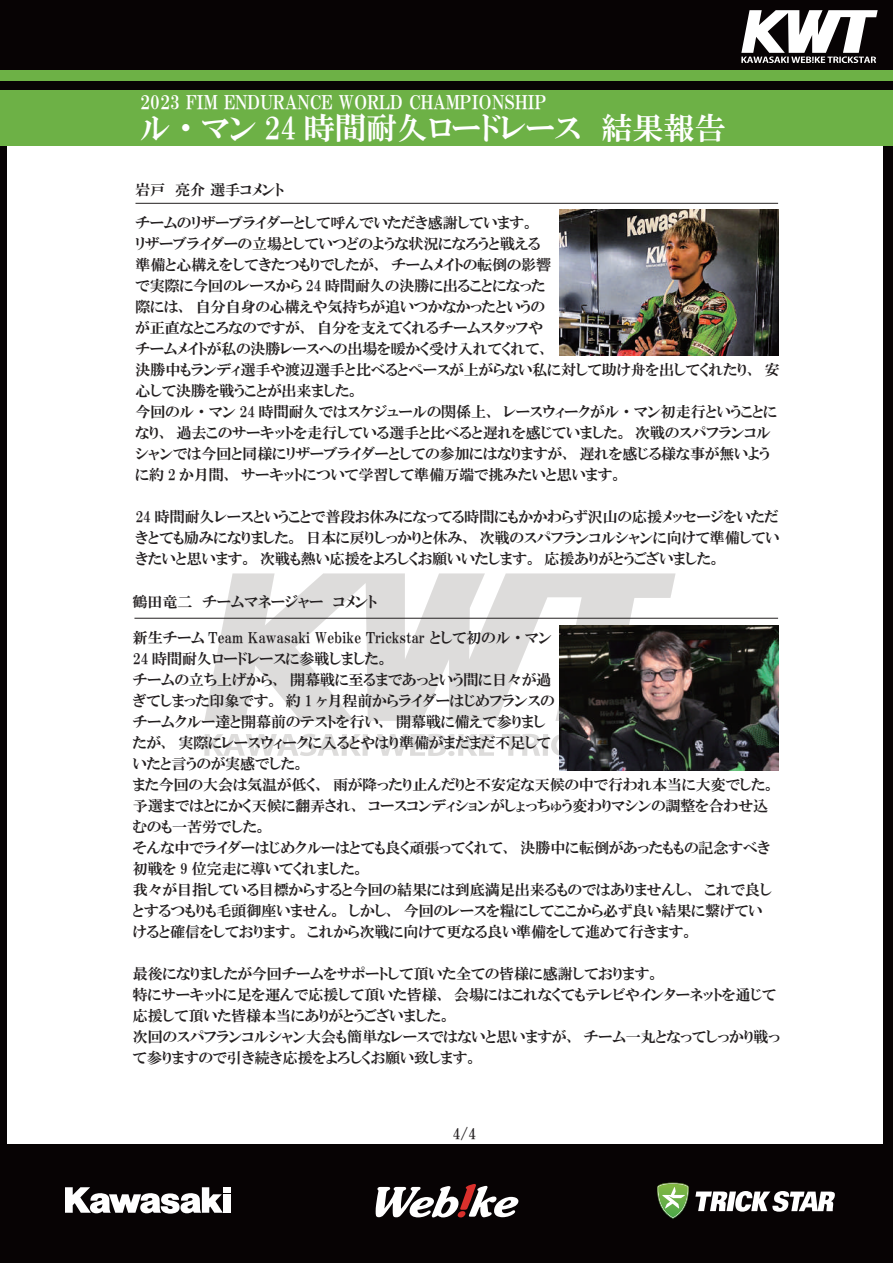
<style>
.page{position:relative;width:893px;height:1263px;background:#070304}
.page>*{position:absolute;margin:0;border:0;box-sizing:border-box;transform-origin:0 0}
.t1{font:31.05px "HGP Mincho E";color:#fff}
.t2{font:19.05px "HGP Mincho E";color:#fff}
.t3{font:15px/21px "HGP Mincho E";color:#231f20}
</style>
<div class="page">
<div style="left:7px;top:118px;width:876px;height:1026px;background:#fff"></div>
<svg style="left:204px;top:734px;width:157px;height:22px"></svg>
<div style="left:362px;top:734px;width:6px;height:22px;background:#dddcdb"></div>
<svg style="left:377px;top:734px;width:117px;height:22px"></svg>
<svg style="left:502px;top:734px;width:38px;height:22px"></svg>
<div style="left:543px;top:734px;width:5px;height:22px;background:#dddcdb"></div>
<svg style="left:551px;top:734px;width:8px;height:22px"></svg>
<svg style="left:204px;top:573px;width:472px;height:148px;fill:#dddcdb"></svg>
<svg style="left:376px;top:1184px;width:142px;height:33px"></svg>
<svg style="left:657px;top:1183px;width:32px;height:36px"></svg>
<svg style="left:695px;top:1191px;width:140px;height:21px"></svg>
<svg style="left:65px;top:1187px;width:166px;height:26px"></svg>
<div style="left:0;top:90px;width:893px;height:55px;background:#6db146"></div>
<div style="left:0;top:70px;width:893px;height:10px;background:#6db146"></div>
<svg style="left:741px;top:10px;width:137px;height:53px"></svg>
<hr style="left:134px;top:618px;width:644px;height:1px;background:#231f20">
<hr style="left:135px;top:203px;width:643px;height:1px;background:#231f20">
<img style="left:559px;top:209px;width:219px;height:147px">
<img style="left:559px;top:625px;width:219px;height:146px">
<p class="t2" style="left:140px;top:92px;width:408px">2023 FIM ENDURANCE WORLD CHAMPIONSHIP</p>
<h1 class="t1" style="left:140px;top:112px;width:587px">ル・マン 24 時間耐久ロードレース　結果報告</h1>
<p class="t3" style="left:135px;top:179px;width:150px">岩戸 亮介 選手コメント</p>
<p class="t3" style="left:135px;top:212px;width:645px">チームのリザーブライダーとして呼んでいただき感謝しています。<br>リザーブライダーの立場としていつどのような状況になろうと戦える<br>準備と心構えをしてきたつもりでしたが、チームメイトの転倒の影響<br>で実際に今回のレースから 24 時間耐久の決勝に出ることになった<br>際には、自分自身の心構えや気持ちが追いつかなかったというの<br>が正直なところなのですが、自分を支えてくれるチームスタッフや<br>チームメイトが私の決勝レースへの出場を暖かく受け入れてくれて、<br>決勝中もランディ選手や渡辺選手と比べるとペースが上がらない私に対して助け舟を出してくれたり、安心して決勝を戦うことが出来ました。<br>今回のル・マン 24 時間耐久ではスケジュールの関係上、レースウィークがル・マン初走行ということになり、過去このサーキットを走行している選手と比べると遅れを感じていました。次戦のスパフランコルシャンでは今回と同様にリザーブライダーとしての参加にはなりますが、遅れを感じる様な事が無いように約 2 か月間、サーキットについて学習して準備万端で挑みたいと思います。</p>
<p class="t3" style="left:135px;top:506px;width:645px;text-align:justify">24 時間耐久レースということで普段お休みになってる時間にもかかわらず沢山の応援メッセージをいただきとても励みになりました。日本に戻りしっかりと休み、次戦のスパフランコルシャンに向けて準備していきたいと思います。次戦も熱い応援をよろしくお願いいたします。応援ありがとうございました。</p>
<p class="t3" style="left:133px;top:591px;width:246px">鶴田竜二 チームマネージャー コメント</p>
<p class="t3" style="left:133px;top:627px;width:644px">新生チーム Team Kawasaki Webike Trickstar として初のル・マン<br>24 時間耐久ロードレースに参戦しました。<br>チームの立ち上げから、開幕戦に至るまであっという間に日々が過<br>ぎてしまった印象です。約 1 ヶ月程前からライダーはじめフランスの<br>チームクルー達と開幕前のテストを行い、開幕戦に備えて参りまし<br>たが、実際にレースウィークに入るとやはり準備がまだまだ不足して<br>いたと言うのが実感でした。<br>また今回の大会は気温が低く、雨が降ったり止んだりと不安定な天候の中で行われ本当に大変でした。予選まではとにかく天候に翻弄され、コースコンディションがしょっちゅう変わりマシンの調整を合わせ込むのも一苦労でした。<br>そんな中でライダーはじめクルーはとても良く頑張ってくれて、決勝中に転倒があったももの記念すべき初戦を 9 位完走に導いてくれました。<br>我々が目指している目標からすると今回の結果には到底満足出来るものではありませんし、これで良しとするつもりも毛頭御座いません。しかし、今回のレースを糧にしてここから必ず良い結果に繋げていけると確信をしております。これから次戦に向けて更なる良い準備をして進めて行きます。</p>
<p class="t3" style="left:133px;top:963px;width:649px">最後になりましたが今回チームをサポートして頂いた全ての皆様に感謝しております。<br>特にサーキットに足を運んで応援して頂いた皆様、会場にはこれなくてもテレビやインターネットを通じて応援して頂いた皆様本当にありがとうございました。<br>次回のスパフランコルシャン大会も簡単なレースではないと思いますが、チーム一丸となってしっかり戦って参りますので引き続き応援をよろしくお願い致します。</p>
<p class="t3" style="left:453px;top:1122px;width:25px">4/4</p>
</div>
